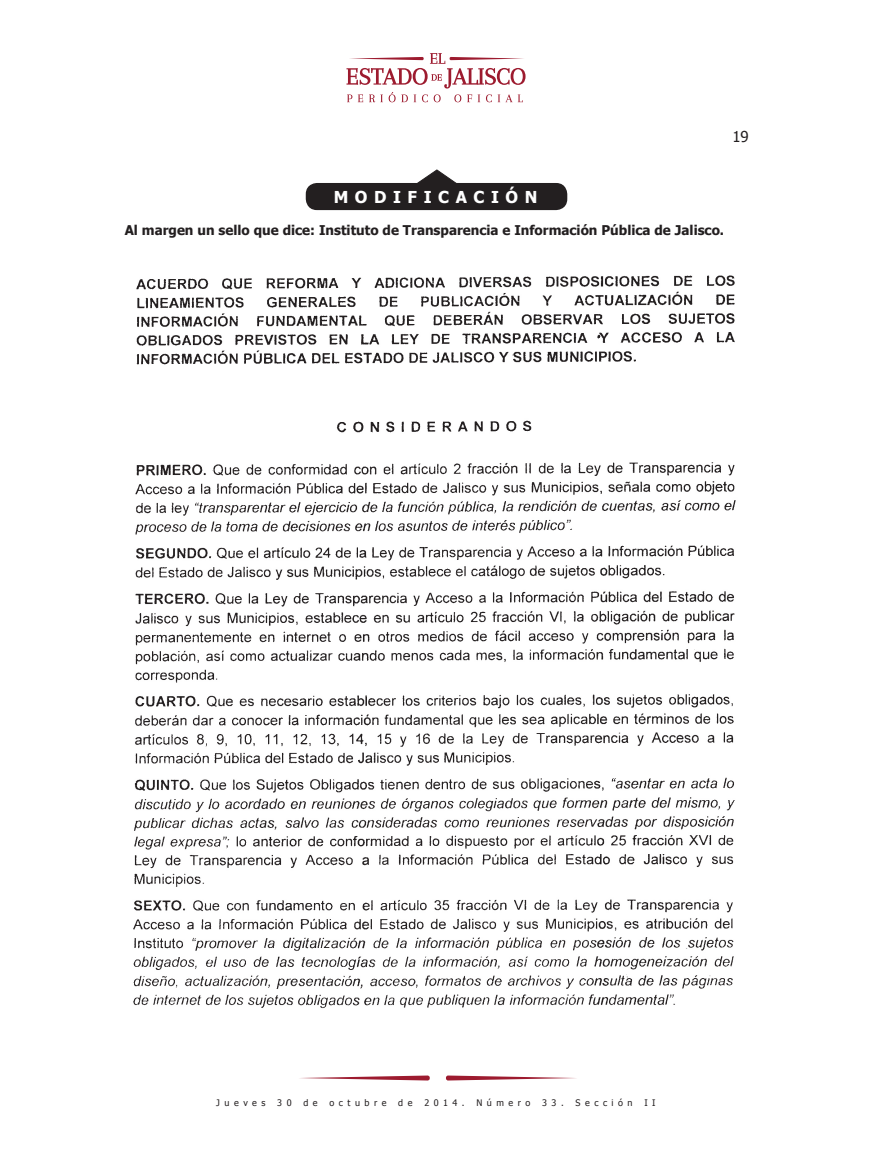
<style>
.page{position:relative;width:872px;height:1149px;background:#fff}
.page>*{position:absolute;margin:0;border:0;box-sizing:border-box;transform-origin:0 0}
.t1{font:700 16.35px "Tahoma";letter-spacing:.4em;color:#fff}
.t2{font:15px "Tahoma";color:#231f20}
.t3{font:700 13.35px "Tahoma";color:#231f20}
.t4{font:9px "Tahoma";letter-spacing:.5em;color:#231f20}
</style>
<div class="page">
<svg style="left:346px;top:53px;width:179px;height:49px"></svg>
<svg style="left:300px;top:1075px;width:130px;height:5px"></svg>
<svg style="left:446px;top:1075px;width:130px;height:5px"></svg>
<img style="left:133px;top:275px;width:603px;height:734px">
<div style="left:306px;top:184px;width:260px;height:25px;background:#231f20;border-radius:10px"></div>
<div style="left:306px;top:183px;width:261px;height:27px;border:1px solid #231f20;border-radius:10px"></div>
<svg style="left:416px;top:169px;width:42px;height:15px"></svg>
<p class="t2" style="left:732px;top:126px;width:18px">19</p>
<p class="t1" style="left:334px;top:185px;width:205px">MODIFICACIÓN</p>
<p class="t3" style="left:125px;top:221px;width:601px">Al margen un sello que dice: Instituto de Transparencia e Información Pública de Jalisco.</p>
<p class="t4" style="left:216px;top:1095px;width:51px">Jueves</p>
<p class="t4" style="left:277px;top:1095px;width:16px">3 0</p>
<p class="t4" style="left:303px;top:1095px;width:16px">d e</p>
<p class="t4" style="left:329px;top:1095px;width:58px">octubre</p>
<p class="t4" style="left:398px;top:1095px;width:16px">d e</p>
<p class="t4" style="left:424px;top:1095px;width:42px">2014.</p>
<p class="t4" style="left:476px;top:1095px;width:55px">Número</p>
<p class="t4" style="left:542px;top:1095px;width:92px">33. Sección</p>
<p class="t4" style="left:644px;top:1095px;width:13px">I I</p>
</div>
